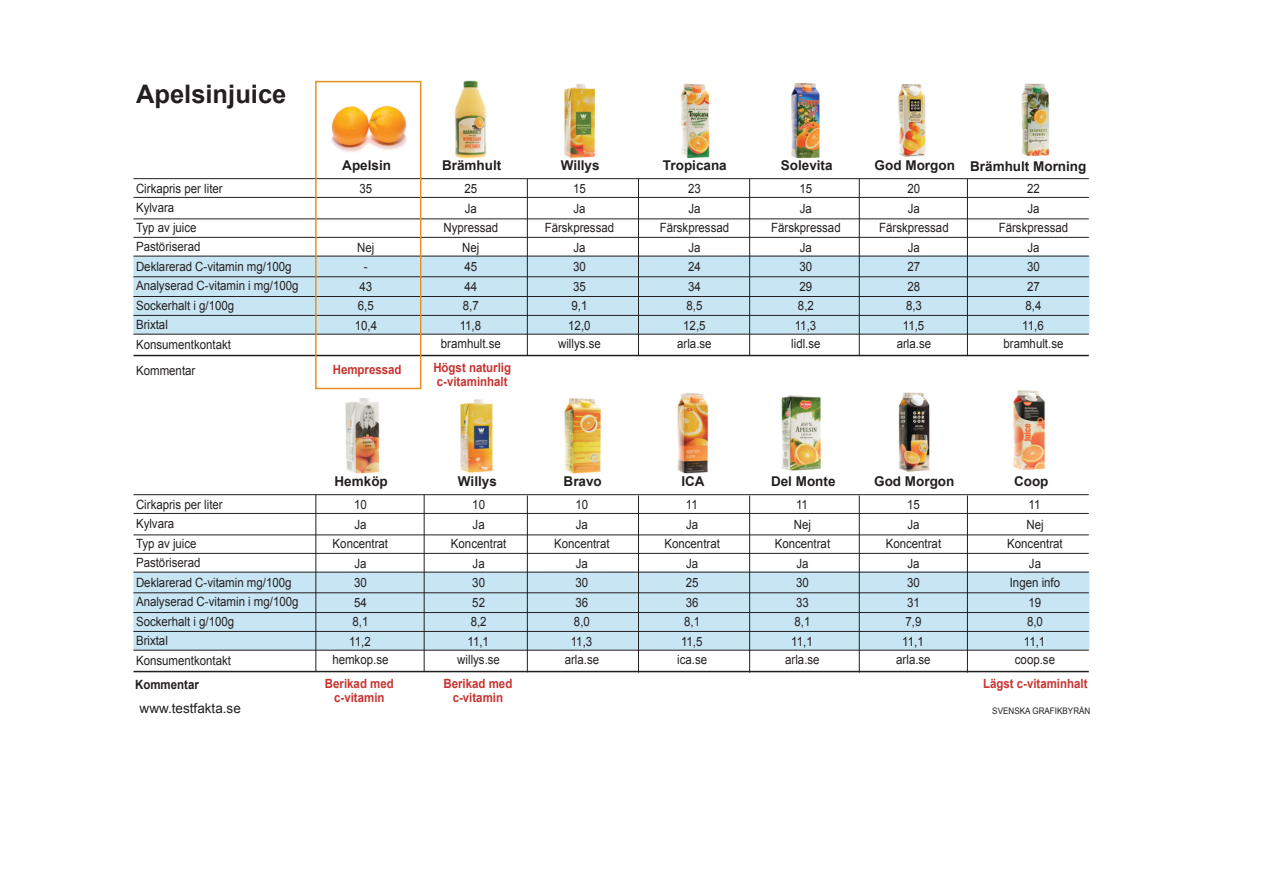
<style>
.page{position:relative;width:1263px;height:893px;background:#fff}
.page>*{position:absolute;margin:0;border:0;box-sizing:border-box;transform-origin:0 0}
.t1{font:700 25.5px "Arial";color:#231f20}
.t2{font:700 13.5px "Arial";color:#231f20}
.t3{font:13.5px "Arial";color:#231f20}
.t4{font:12.75px/19.5px "Arial";color:#231f20;text-align:center;scale:.9 1}
.t5{font:700 12.75px/13.5px "Arial";color:#c63431;scale:.9 1}
.t6{font:700 12.75px "Arial";color:#231f20;scale:.9 1}
.t7{font:9px "Arial";color:#231f20;scale:.9 1}
</style>
<div class="page">
<svg style="left:133px;top:178px;width:957px;height:179px"></svg>
<svg style="left:133px;top:494px;width:957px;height:179px"></svg>
<img style="left:328px;top:80px;width:81px;height:72px">
<div style="left:315px;top:81px;width:106px;height:308px;border:2px solid #e79124"></div>
<img style="left:1021px;top:83px;width:29px;height:73px">
<img style="left:454px;top:80px;width:33px;height:79px">
<img style="left:564px;top:398px;width:37px;height:76px">
<img style="left:1013px;top:390px;width:32px;height:80px">
<img style="left:781px;top:395px;width:40px;height:76px">
<img style="left:898px;top:84px;width:28px;height:74px">
<img style="left:898px;top:392px;width:32px;height:80px">
<img style="left:345px;top:398px;width:35px;height:76px">
<img style="left:677px;top:393px;width:32px;height:81px">
<img style="left:791px;top:83px;width:29px;height:75px">
<img style="left:680px;top:84px;width:30px;height:75px">
<img style="left:564px;top:84px;width:32px;height:74px">
<img style="left:460px;top:399px;width:33px;height:74px">
<h1 class="t1" style="left:136px;top:77px;width:152px">Apelsinjuice</h1>
<p class="t4" style="left:136px;top:179px;width:182px;text-align:left">Cirkapris per liter<br>Kylvara<br>Typ av juice<br>Pastöriserad<br>Deklarerad C-vitamin mg/100g<br>Analyserad C-vitamin i mg/100g<br>Sockerhalt i g/100g<br>Brixtal<br>Konsumentkontakt</p>
<p class="t4" style="left:136px;top:361px;width:67px">Kommentar</p>
<p class="t2" style="left:342px;top:156px;width:50px">Apelsin</p>
<p class="t2" style="left:442px;top:156px;width:61px">Brämhult</p>
<p class="t2" style="left:561px;top:156px;width:40px">Willys</p>
<p class="t4" style="left:359px;top:179px;width:16px">35</p>
<p class="t4" style="left:355px;top:238px;width:26px">Nej -<br>43<br>6,5<br>10,4</p>
<p class="t4" style="left:443px;top:179px;width:62px">25<br>Ja<br>Nypressad<br>Nej<br>45<br>44<br>8,7<br>11,8</p>
<p class="t4" style="left:441px;top:334px;width:68px">bramhult.se</p>
<p class="t4" style="left:545px;top:179px;width:79px">15<br>Ja<br>Färskpressad<br>Ja<br>30<br>35<br>9,1<br>12,0</p>
<p class="t4" style="left:558px;top:334px;width:49px">willys.se</p>
<p class="t5" style="left:333px;top:363px;width:78px">Hempressad</p>
<p class="t5" style="left:433px;top:362px;width:88px">Högst naturlig c-vitaminhalt</p>
<p class="t2" style="left:663px;top:156px;width:65px">Tropicana</p>
<p class="t4" style="left:660px;top:179px;width:79px">23<br>Ja<br>Färskpressad<br>Ja<br>24<br>34<br>8,5<br>12,5</p>
<p class="t4" style="left:677px;top:334px;width:40px">arla.se</p>
<p class="t2" style="left:781px;top:156px;width:53px">Solevita</p>
<p class="t4" style="left:771px;top:179px;width:79px">15<br>Ja<br>Färskpressad<br>Ja<br>30<br>29<br>8,2<br>11,3</p>
<p class="t4" style="left:791px;top:334px;width:34px">lidl.se</p>
<p class="t2" style="left:875px;top:156px;width:82px">God Morgon</p>
<p class="t4" style="left:879px;top:179px;width:79px">20<br>Ja<br>Färskpressad<br>Ja<br>27<br>28<br>8,3<br>11,5</p>
<p class="t4" style="left:897px;top:334px;width:40px">arla.se</p>
<p class="t2" style="left:970px;top:157px;width:118px">Brämhult Morning</p>
<p class="t4" style="left:999px;top:179px;width:79px">22<br>Ja<br>Färskpressad<br>Ja<br>30<br>27<br>8,4<br>11,6</p>
<p class="t4" style="left:1003px;top:334px;width:68px">bramhult.se</p>
<p class="t4" style="left:136px;top:495px;width:182px;text-align:left">Cirkapris per liter<br>Kylvara<br>Typ av juice<br>Pastöriserad<br>Deklarerad C-vitamin mg/100g<br>Analyserad C-vitamin i mg/100g<br>Sockerhalt i g/100g<br>Brixtal<br>Konsumentkontakt</p>
<p class="t2" style="left:335px;top:472px;width:55px">Hemköp</p>
<p class="t2" style="left:458px;top:472px;width:40px">Willys</p>
<p class="t2" style="left:564px;top:472px;width:40px">Bravo</p>
<p class="t2" style="left:681px;top:472px;width:25px">ICA</p>
<p class="t2" style="left:771px;top:472px;width:66px">Del Monte</p>
<p class="t2" style="left:874px;top:472px;width:82px">God Morgon</p>
<p class="t2" style="left:1014px;top:472px;width:36px">Coop</p>
<p class="t4" style="left:333px;top:495px;width:63px">10<br>Ja<br>Koncentrat<br>Ja<br>30<br>54<br>8,1<br>11,2</p>
<p class="t4" style="left:332px;top:650px;width:64px">hemkop.se</p>
<p class="t4" style="left:451px;top:495px;width:63px">10<br>Ja<br>Koncentrat<br>Ja<br>30<br>52<br>8,2<br>11,1</p>
<p class="t4" style="left:457px;top:650px;width:49px">willys.se</p>
<p class="t4" style="left:554px;top:495px;width:63px">10<br>Ja<br>Koncentrat<br>Ja<br>30<br>36<br>8,0<br>11,3</p>
<p class="t4" style="left:565px;top:650px;width:40px">arla.se</p>
<p class="t4" style="left:664px;top:495px;width:63px">11<br>Ja<br>Koncentrat<br>Ja<br>25<br>36<br>8,1<br>11,5</p>
<p class="t4" style="left:677px;top:650px;width:35px">ica.se</p>
<p class="t4" style="left:775px;top:495px;width:63px">11<br>Nej<br>Koncentrat<br>Ja<br>30<br>33<br>8,1<br>11,1</p>
<p class="t4" style="left:785px;top:650px;width:40px">arla.se</p>
<p class="t4" style="left:886px;top:495px;width:63px">15<br>Ja<br>Koncentrat<br>Ja<br>30<br>31<br>7,9<br>11,1</p>
<p class="t4" style="left:896px;top:650px;width:40px">arla.se</p>
<p class="t4" style="left:1007px;top:495px;width:63px">11<br>Nej<br>Koncentrat<br>Ja<br>Ingen info<br>19<br>8,0<br>11,1</p>
<p class="t4" style="left:1015px;top:650px;width:46px">coop.se</p>
<p class="t5" style="left:325px;top:677px;width:78px">Berikad med</p>
<p class="t5" style="left:983px;top:677px;width:118px">Lägst c-vitaminhalt</p>
<p class="t5" style="left:334px;top:691px;width:57px">c-vitamin</p>
<p class="t5" style="left:443px;top:677px;width:78px;text-align:center">Berikad med c-vitamin</p>
<p class="t6" style="left:135px;top:676px;width:72px">Kommentar</p>
<p class="t3" style="left:140px;top:700px;width:103px">www.testfakta.se</p>
<p class="t7" style="left:992px;top:705px;width:111px">SVENSKA GRAFIKBYRÅN</p>
</div>
